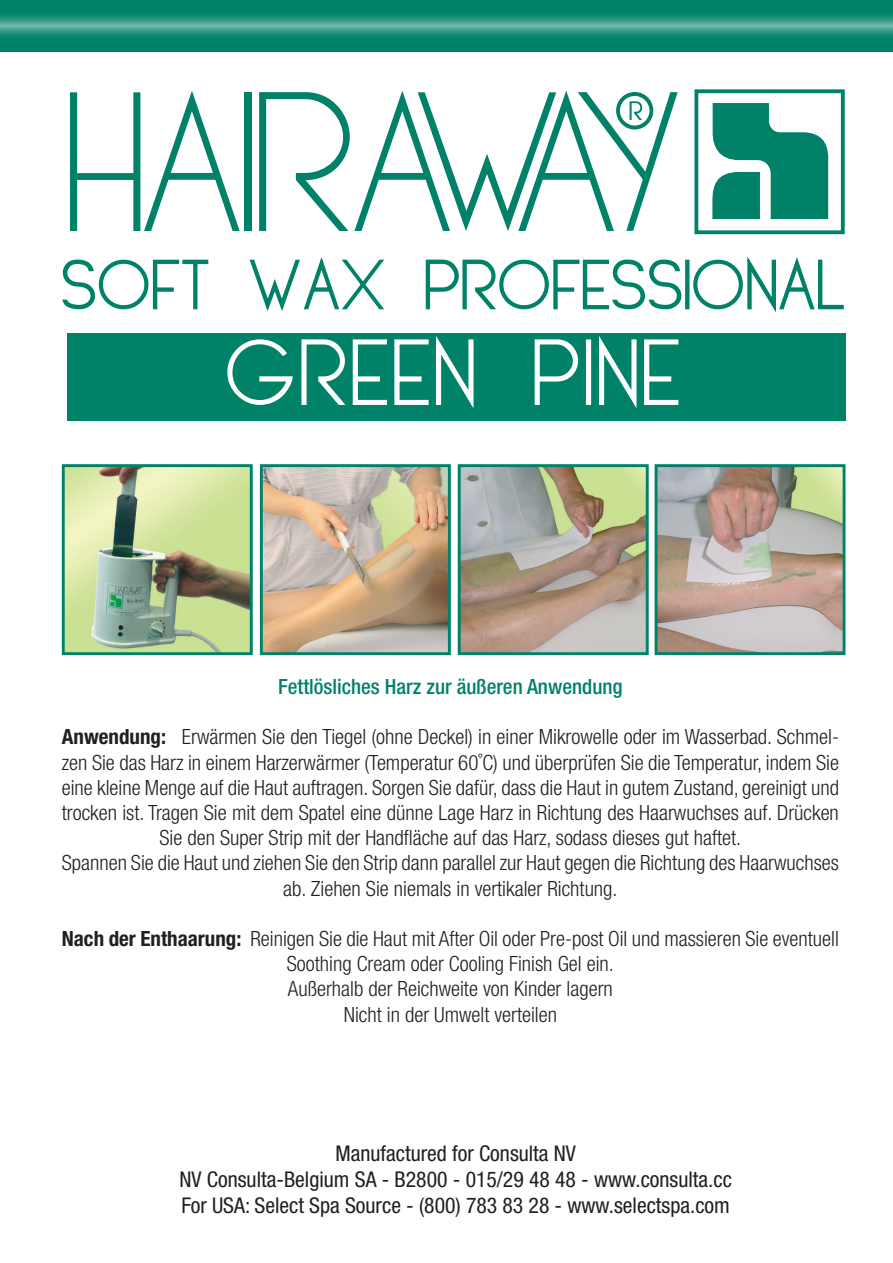
<style>
.page{position:relative;width:893px;height:1263px;background:#fff}
.page>*{position:absolute;margin:0;border:0;box-sizing:border-box;transform-origin:0 0}
.t1{font:76.5px "Hairaway";letter-spacing:.1em;color:#fff}
.t2{font:57.45px "Hairaway";letter-spacing:.07em;color:#008269}
.t3{font:condensed 21.75px/26.1px "Helvetica Neue";color:#231f20;text-align:center}
.t4{font:300 condensed 21px/25.2px "Helvetica Neue";color:#231f20;text-align:center}
.t5{font:500 condensed 21px "Helvetica Neue";color:#008269}
.s1{font-weight:700}
</style>
<div class="page">
<div style="left:0;top:0;width:893px;height:51px;background:#008269"></div>
<svg style="left:0;top:15px;width:893px;height:21px;background:#399d8a"></svg>
<svg style="left:712px;top:103px;width:116px;height:116px"></svg>
<svg style="left:70px;top:91px;width:170px;height:140px"></svg>
<div style="left:244px;top:92px;width:7px;height:139px;background:#008168"></div>
<svg style="left:259px;top:91px;width:419px;height:140px"></svg>
<div style="left:694px;top:89px;width:151px;height:145px;border:4px solid #008269"></div>
<div style="left:67px;top:334px;width:778px;height:87px;background:#008269"></div>
<svg style="left:62px;top:259px;width:147px;height:51px"></svg>
<svg style="left:249px;top:257px;width:136px;height:54px"></svg>
<svg style="left:425px;top:259px;width:257px;height:51px"></svg>
<div style="left:685px;top:260px;width:4px;height:49px;border:2px solid #008269"></div>
<svg style="left:693px;top:256px;width:151px;height:57px"></svg>
<svg style="left:227px;top:339px;width:66px;height:66px"></svg>
<svg style="left:300px;top:333px;width:174px;height:75px"></svg>
<svg style="left:534px;top:339px;width:45px;height:66px"></svg>
<div style="left:586px;top:339px;width:5px;height:66px;border:2px solid #fff"></div>
<svg style="left:598px;top:333px;width:39px;height:75px"></svg>
<svg style="left:644px;top:339px;width:35px;height:66px"></svg>
<img style="left:66px;top:468px;width:183px;height:183px">
<div style="left:62px;top:464px;width:191px;height:191px;border:3px solid #008269"></div>
<img style="left:264px;top:468px;width:183px;height:183px">
<div style="left:260px;top:464px;width:191px;height:191px;border:3px solid #008269"></div>
<img style="left:659px;top:468px;width:182px;height:183px">
<div style="left:655px;top:464px;width:190px;height:191px;border:3px solid #008269"></div>
<img style="left:462px;top:468px;width:183px;height:183px">
<div style="left:458px;top:464px;width:191px;height:191px;border:3px solid #008269"></div>
<h2 class="t2" style="left:63px;top:255px;width:782px">SOFT WAX PROFESSIONAL</h2>
<h1 class="t1" style="left:228px;top:333px;width:452px">GREEN PINE</h1>
<p class="t5" style="left:278px;top:674px;width:346px">Fettlösliches Harz zur äußeren Anwendung</p>
<p class="t4" style="left:62px;top:724px;width:779px"><span class="s1">Anwendung:</span> Erwärmen Sie den Tiegel (ohne Deckel) in einer Mikrowelle oder im Wasserbad. Schmel&shy;zen Sie das Harz in einem Harzerwärmer (Temperatur 60˚C) und überprüfen Sie die Temperatur, indem Sie eine kleine Menge auf die Haut auftragen. Sorgen Sie dafür, dass die Haut in gutem Zustand, gereinigt und trocken ist. Tragen Sie mit dem Spatel eine dünne Lage Harz in Richtung des Haarwuchses auf. Drücken Sie den Super Strip mit der Handfläche auf das Harz, sodass dieses gut haftet.<br>Spannen Sie die Haut und ziehen Sie den Strip dann parallel zur Haut gegen die Richtung des Haarwuchses ab. Ziehen Sie niemals in vertikaler Richtung.</p>
<p class="t4" style="left:62px;top:926px;width:779px"><span class="s1">Nach der Enthaarung:</span> Reinigen Sie die Haut mit After Oil oder Pre-post Oil und massieren Sie eventuell Soothing Cream oder Cooling Finish Gel ein.<br>Außerhalb der Reichweite von Kinder lagern<br>Nicht in der Umwelt verteilen</p>
<p class="t3" style="left:179px;top:1140px;width:554px">Manufactured for Consulta NV<br>NV Consulta-Belgium SA - B2800 - 015/29 48 48 - www.consulta.cc<br>For USA: Select Spa Source - (800) 783 83 28 - www.selectspa.com</p>
</div>
